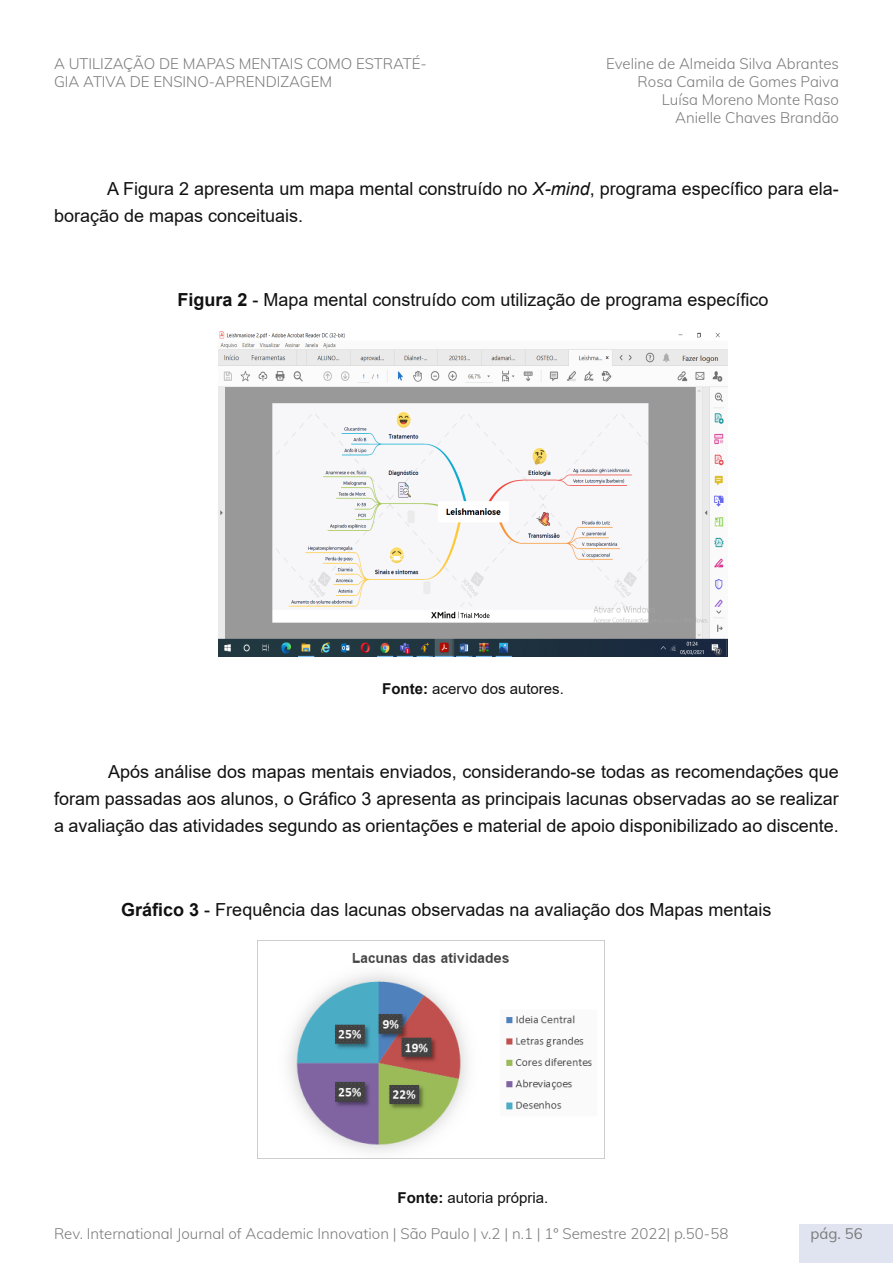
<style>
.page{position:relative;width:893px;height:1263px;background:#fff}
.page>*{position:absolute;margin:0;border:0;box-sizing:border-box;transform-origin:0 0}
.Normal__Web{font:18px/27px "Arial";color:#111}
.t1{font:300 15px/18px "Muli";color:#7c7b7b}
.Normal__Web-2{font:15px "Arial";color:#111}
.t2{font:15px "Muli";color:#7c7b7b}
.s1{font-style:italic}
.s2{font-weight:700}
</style>
<div class="page">
<div style="left:800px;top:1224px;width:93px;height:39px;background:#e0e3f0"></div>
<img style="left:218px;top:331px;width:510px;height:325px">
<img style="left:288px;top:953px;width:304px;height:200px">
<p class="t1" style="left:54px;top:54px;width:374px">A UTILIZAÇÃO DE MAPAS MENTAIS COMO ESTRATÉ-<br>GIA ATIVA DE ENSINO-APRENDIZAGEM</p>
<p class="t1" style="left:606px;top:54px;width:234px">Eveline de Almeida Silva Abrantes</p>
<p class="t1" style="left:638px;top:72px;width:203px">Rosa Camila de Gomes Paiva</p>
<p class="t1" style="left:662px;top:90px;width:179px">Luísa Moreno Monte Raso</p>
<p class="t1" style="left:675px;top:108px;width:165px">Anielle Chaves Brandão</p>
<p class="Normal__Web" style="left:54px;top:175px;width:786px;text-indent:53px">A Figura 2 apresenta um mapa mental construído no <span class="s1">X-mind</span>, programa específico para ela&shy;boração de mapas conceituais.</p>
<p class="Normal__Web" style="left:177px;top:286px;width:593px"><span class="s2">Figura 2</span> - Mapa mental construído com utilização de programa específico</p>
<p class="Normal__Web-2" style="left:382px;top:679px;width:183px"><span class="s2">Fonte:</span> acervo dos autores.</p>
<p class="Normal__Web" style="left:54px;top:758px;width:786px;text-align:justify;text-indent:54px">Após análise dos mapas mentais enviados, considerando-se todas as recomendações que foram passadas aos alunos, o Gráfico 3 apresenta as principais lacunas observadas ao se realizar a avaliação das atividades segundo as orientações e material de apoio disponibilizado ao discente.</p>
<p class="Normal__Web" style="left:121px;top:896px;width:652px"><span class="s2">Gráfico 3</span> - Frequência das lacunas observadas na avaliação dos Mapas mentais</p>
<p class="Normal__Web-2" style="left:398px;top:1187px;width:152px"><span class="s2">Fonte:</span> autoria própria.</p>
<p class="t1" style="left:54px;top:1224px;width:676px">Rev. International Journal of Academic Innovation | São Paulo | v.2 | n.1 | 1º Semestre 2022| p.50-58</p>
<p class="t2" style="left:810px;top:1223px;width:54px">pág. 56</p>
</div>
